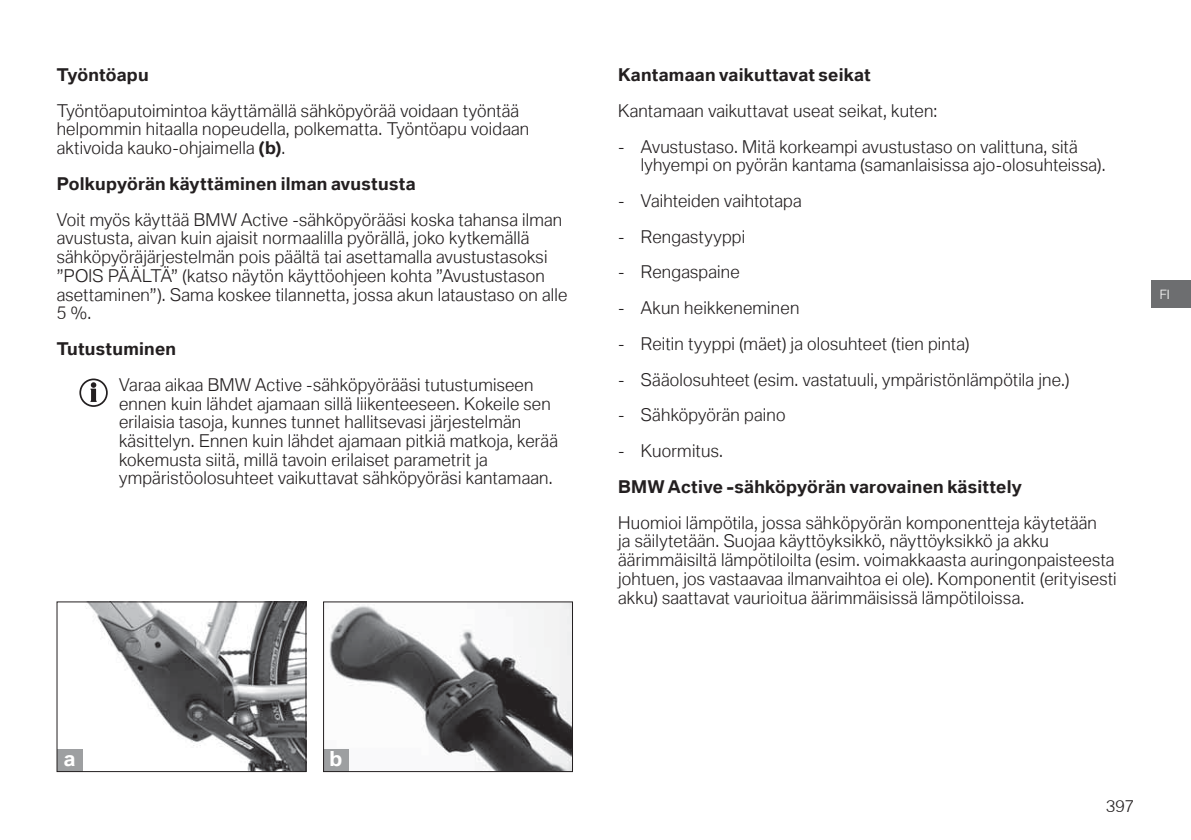
<style>
.page{position:relative;width:1191px;height:840px;background:#fff}
.page>*{position:absolute;margin:0;border:0;box-sizing:border-box;transform-origin:0 0}
.t1{font:300 20px "BMW Type";color:#fff}
.t2{font:300 17px/18.8px "BMW Type";letter-spacing:.015em;color:#231f20}
.t3{font:300 17px "BMW Type";letter-spacing:.015em;color:#231f20}
.t4{font:300 16px "BMW Type";color:#231f20}
.t5{font:300 13px "Helvetica Neue LT Pro";color:#fff}
.s1{font-style:inherit}
</style>
<div class="page">
<img style="left:329px;top:603px;width:242px;height:166px">
<img style="left:82px;top:603px;width:222px;height:166px">
<div style="left:57px;top:748px;width:25px;height:23px;background:#9d9fa1"></div>
<div style="left:323px;top:748px;width:26px;height:23px;background:#9d9fa1"></div>
<div style="left:323px;top:601px;width:250px;height:170px;border:1px solid #231f20"></div>
<div style="left:1151px;top:280px;width:40px;height:27px;background:#6d6e70"></div>
<svg style="left:79px;top:378px;width:29px;height:28px"></svg>
<p class="t3" style="left:57px;top:65px;width:93px">Työntöapu</p>
<p class="t2" style="left:57px;top:101px;width:474px">Työntöaputoimintoa käyttämällä sähköpyörää voidaan työntää helpommin hitaalla nopeudella, polkematta. Työntöapu voidaan aktivoida kauko-ohjaimella <span class="s1">(b)</span>.</p>
<p class="t3" style="left:57px;top:174px;width:360px">Polkupyörän käyttäminen ilman avustusta</p>
<p class="t2" style="left:57px;top:210px;width:512px">Voit myös käyttää BMW Active -sähköpyörääsi koska tahansa ilman avustusta, aivan kuin ajaisit normaalilla pyörällä, joko kytkemällä sähköpyöräjärjestelmän pois päältä tai asettamalla avustustasoksi ”POIS PÄÄLTÄ” (katso näytön käyttöohjeen kohta ”Avustustason asettaminen”). Sama koskee tilannetta, jossa akun lataustaso on alle 5 %.</p>
<p class="t3" style="left:57px;top:339px;width:121px">Tutustuminen</p>
<p class="t2" style="left:119px;top:375px;width:440px">Varaa aikaa BMW Active -sähköpyörääsi tutustumiseen ennen kuin lähdet ajamaan sillä liikenteeseen. Kokeile sen erilaisia tasoja, kunnes tunnet hallitsevasi järjestelmän käsittelyn. Ennen kuin lähdet ajamaan pitkiä matkoja, kerää kokemusta siitä, millä tavoin erilaiset parametrit ja ympäristöolosuhteet vaikuttavat sähköpyöräsi kantamaan.</p>
<p class="t3" style="left:618px;top:65px;width:254px">Kantamaan vaikuttavat seikat</p>
<p class="t2" style="left:618px;top:101px;width:321px">Kantamaan vaikuttavat useat seikat, kuten:</p>
<p class="t2" style="left:641px;top:137px;width:466px;text-indent:-23px">- Avustustaso. Mitä korkeampi avustustaso on valittuna, sitä lyhyempi on pyörän kantama (samanlaisissa ajo-olosuhteissa).</p>
<p class="t2" style="left:618px;top:191px;width:185px">- Vaihteiden vaihtotapa</p>
<p class="t2" style="left:618px;top:227px;width:129px">- Rengastyyppi</p>
<p class="t2" style="left:618px;top:262px;width:123px">- Rengaspaine</p>
<p class="t2" style="left:618px;top:298px;width:183px">- Akun heikkeneminen</p>
<p class="t2" style="left:618px;top:334px;width:353px">- Reitin tyyppi (mäet) ja olosuhteet (tien pinta)</p>
<p class="t2" style="left:618px;top:370px;width:452px">- Sääolosuhteet (esim. vastatuuli, ympäristönlämpötila jne.)</p>
<p class="t2" style="left:618px;top:405px;width:169px">- Sähköpyörän paino</p>
<p class="t2" style="left:618px;top:441px;width:106px">- Kuormitus.</p>
<p class="t3" style="left:618px;top:476px;width:405px">BMW Active -sähköpyörän varovainen käsittely</p>
<p class="t2" style="left:618px;top:512px;width:500px">Huomioi lämpötila, jossa sähköpyörän komponentteja käytetään<br>ja säilytetään. Suojaa käyttöyksikkö, näyttöyksikkö ja akku äärimmäisiltä lämpötiloilta (esim. voimakkaasta auringonpaisteesta johtuen, jos vastaavaa ilmanvaihtoa ei ole). Komponentit (erityisesti akku) saattavat vaurioitua äärimmäisissä lämpötiloissa.</p>
<p class="t5" style="left:1159px;top:286px;width:11px">FI</p>
<p class="t1" style="left:64px;top:746px;width:13px">a</p>
<p class="t1" style="left:329px;top:746px;width:14px">b</p>
<p class="t4" style="left:1106px;top:796px;width:29px">397</p>
</div>
